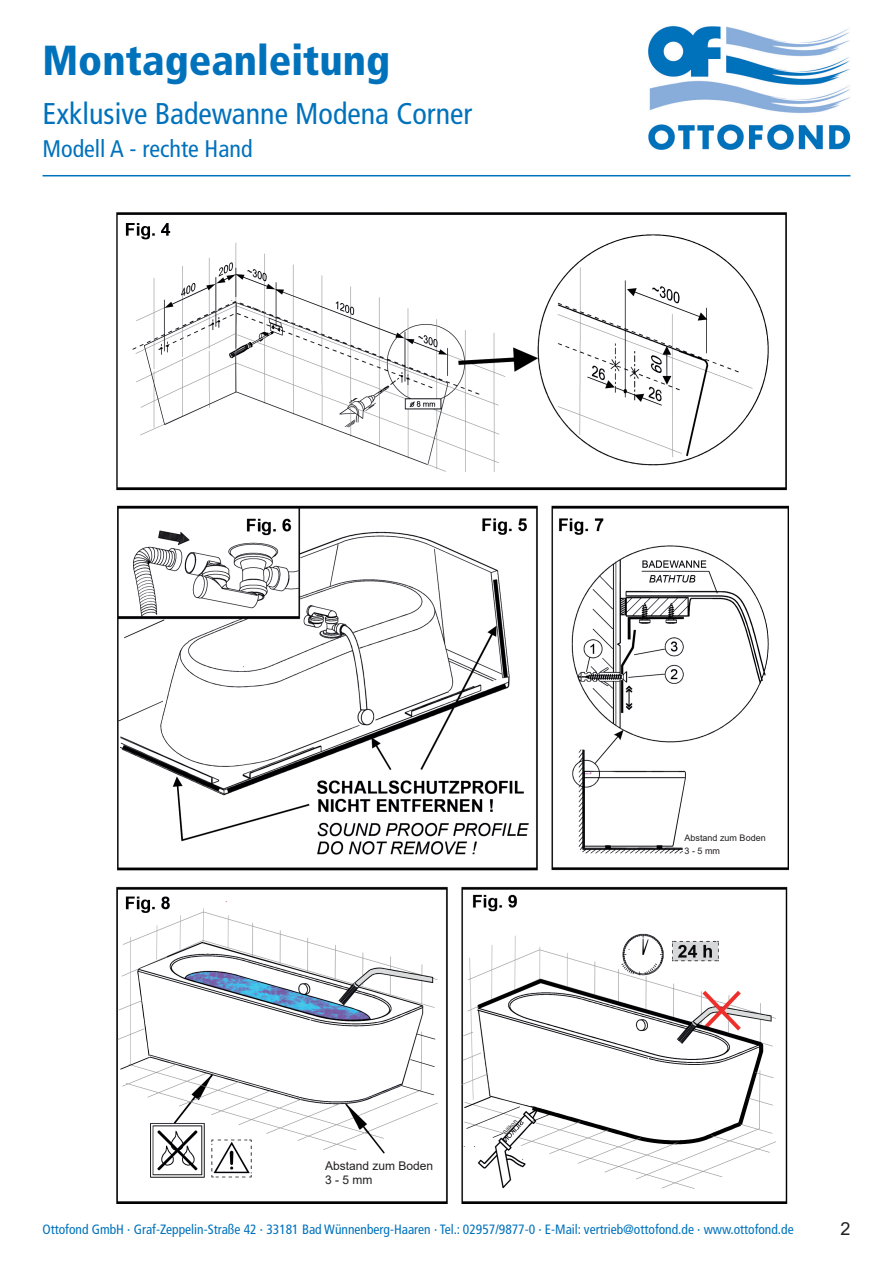
<style>
.page{position:relative;width:893px;height:1263px;background:#fff}
.page>*{position:absolute;margin:0;border:0;box-sizing:border-box;transform-origin:0 0}
.t1{font:900 condensed 42px "Frutiger";color:#0072bc}
.t2{font:condensed 30px "Frutiger";color:#0072bc}
.t3{font:condensed 24px "Frutiger";color:#0072bc}
.t4{font:18px "Arial";color:#231f20}
.t5{font:condensed 13.5px "Frutiger";color:#0072bc}
.t6{font:12px/14.4px "Arial";color:#231f20}
.t7{font:9px/12.6px "Arial";color:#231f20}
.t8{font:6px "Arial";color:#231f20}
</style>
<div class="page">
<img style="left:649px;top:27px;width:201px;height:123px">
<hr style="left:43px;top:175px;width:807px;height:1px;background:#0072bc">
<img style="left:116px;top:212px;width:672px;height:991px">
<h1 class="t1" style="left:43px;top:35px;width:349px">Montageanleitung</h1>
<h2 class="t2" style="left:43px;top:96px;width:431px">Exklusive Badewanne Modena Corner</h2>
<h3 class="t3" style="left:43px;top:134px;width:212px">Modell A - rechte Hand</h3>
<p class="t6" style="left:325px;top:1158px;width:110px">Abstand zum Boden<br>3 - 5 mm</p>
<p class="t8" style="left:501px;top:1130px;width:19px;rotate:-48deg">Silikon</p>
<p class="t7" style="left:685px;top:831px;width:83px">Abstand zum Boden<br>3 - 5 mm</p>
<p class="t5" style="left:43px;top:1222px;width:753px">Ottofond GmbH · Graf-Zeppelin-Straße 42 · 33181 Bad Wünnenberg-Haaren · Tel.: 02957/9877-0 · E-Mail: vertrieb@ottofond.de · www.ottofond.de</p>
<h3 class="t4" style="left:840px;top:1216px;width:12px">2</h3>
</div>
